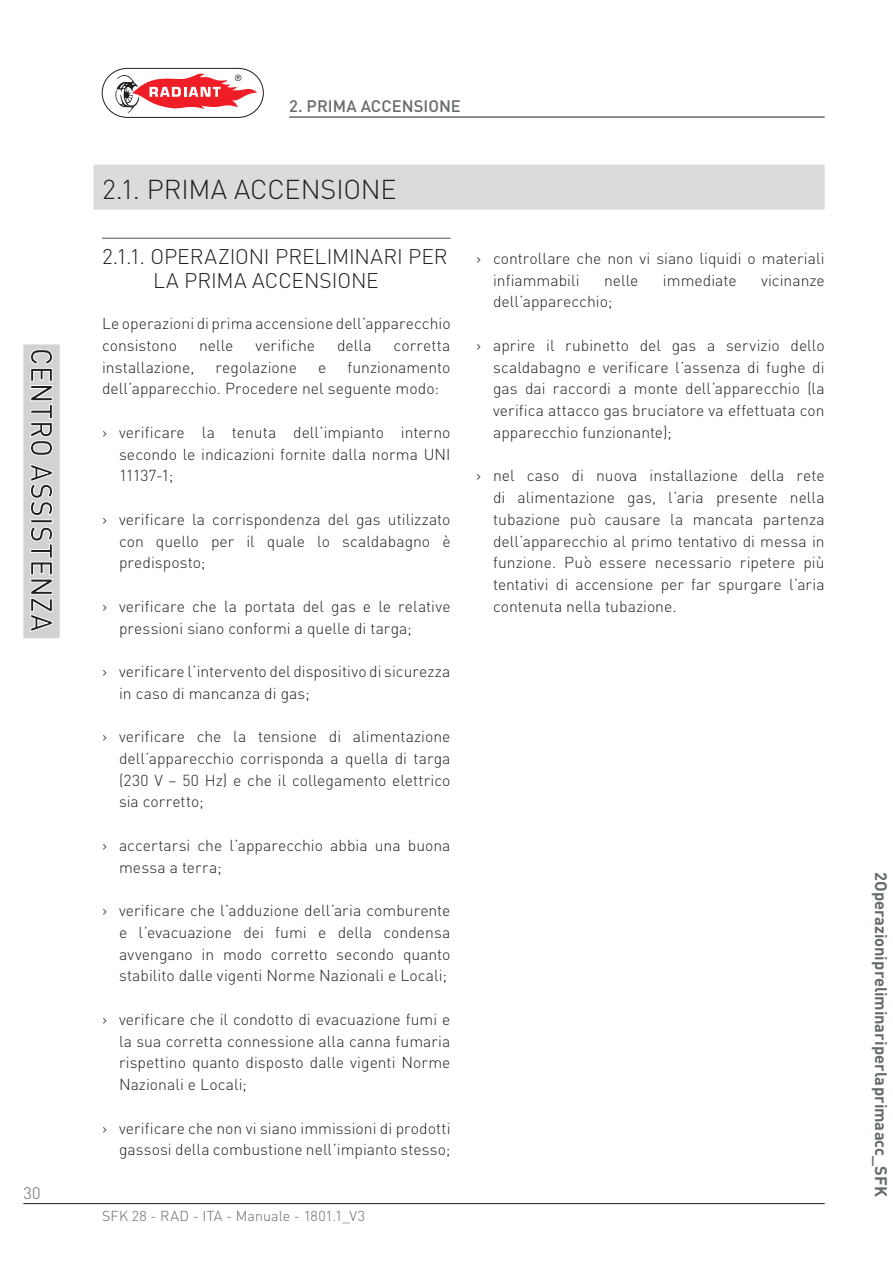
<style>
.page{position:relative;width:893px;height:1263px;background:#fff}
.page>*{position:absolute;margin:0;border:0;box-sizing:border-box;transform-origin:0 0}
.t1{font:300 27px "DIN";color:#231f20}
.t2{font:300 21px/24px "DIN";color:#231f20}
.t3{font:700 16.5px "DIN";letter-spacing:-.01em;color:#656a6a}
.t4{font:500 16.5px "DIN";color:#656a6a}
.t5{font:300 16.5px "DIN";color:#656a6a}
.t6{font:300 15.75px/21.8px "DIN";color:#231f20;text-align:justify}
.t7{font:300 14.25px "DIN";letter-spacing:.01em;color:#656a6a}
</style>
<div class="page">
<hr style="left:23px;top:1203px;width:802px;height:1px;background:#231f20">
<hr style="left:289px;top:117px;width:536px;height:1px;background:#231f20">
<svg style="left:102px;top:68px;width:162px;height:50px"></svg>
<div style="left:24px;top:345px;width:35px;height:292px;background:#d1d2d2"></div>
<div style="left:23px;top:345px;width:37px;height:293px;border:2px solid #d1d2d2"></div>
<svg style="left:30px;top:349px;width:23px;height:283px"></svg>
<div style="left:94px;top:165px;width:731px;height:45px;background:#dbdcda"></div>
<hr style="left:102px;top:238px;width:349px;height:1px;background:#4f5253">
<p class="t5" style="left:23px;top:1187px;width:19px">30</p>
<p class="t4" style="left:289px;top:100px;width:173px">2. PRIMA ACCENSIONE</p>
<h1 class="t1" style="left:102px;top:179px;width:296px">2.1. PRIMA ACCENSIONE</h1>
<h2 class="t2" style="left:153px;top:247px;width:296px;text-indent:-51px">2.1.1. OPERAZIONI PRELIMINARI PER<br>LA PRIMA ACCENSIONE</h2>
<p class="t6" style="left:102px;top:314px;width:350px">Le operazioni di prima accensione dell’apparecchio consistono</p>
<p class="t6" style="left:199px;top:336px;width:36px">nelle</p>
<p class="t6" style="left:255px;top:336px;width:61px">verifiche</p>
<p class="t6" style="left:337px;top:336px;width:36px">della</p>
<p class="t6" style="left:394px;top:336px;width:58px">corretta</p>
<p class="t6" style="left:102px;top:358px;width:350px;text-indent:245px">funzionamento dell’apparecchio. Procedere nel seguente modo:</p>
<p class="t6" style="left:119px;top:423px;width:333px;text-indent:-17px">› verificare la tenuta dell’impianto interno secondo le indicazioni fornite dalla norma UNI 11137-1;</p>
<p class="t6" style="left:119px;top:510px;width:333px;text-indent:-17px">› verificare la corrispondenza del gas utilizzato con quello per il quale lo scaldabagno è predisposto;</p>
<p class="t6" style="left:119px;top:597px;width:333px;text-indent:-17px">› verificare che la portata del gas e le relative pressioni siano conformi a quelle di targa;</p>
<p class="t6" style="left:119px;top:662px;width:333px;text-indent:-17px">› verificare l’intervento del dispositivo di sicurezza in caso di mancanza di gas;</p>
<p class="t6" style="left:119px;top:728px;width:333px;text-indent:-17px">› verificare che la tensione di alimentazione dell’apparecchio corrisponda a quella di targa (230 V – 50 Hz) e che il collegamento elettrico sia corretto;</p>
<p class="t6" style="left:119px;top:836px;width:333px;text-indent:-17px">› accertarsi che l’apparecchio abbia una buona messa a terra;</p>
<p class="t6" style="left:119px;top:901px;width:333px;text-indent:-17px">› verificare che l’adduzione dell’aria comburente e l’evacuazione dei fumi e della condensa avvengano in modo corretto secondo quanto stabilito dalle vigenti Norme Nazionali e Locali;</p>
<p class="t6" style="left:119px;top:1010px;width:333px;text-indent:-17px">› verificare che il condotto di evacuazione fumi e la sua corretta connessione alla canna fumaria rispettino quanto disposto dalle vigenti Norme Nazionali e Locali;</p>
<p class="t6" style="left:102px;top:1119px;width:350px;text-align:right">› verificare che non vi siano immissioni di prodotti gassosi della combustione nell’impianto stesso;</p>
<p class="t6" style="left:102px;top:358px;width:94px">installazione,</p>
<p class="t6" style="left:216px;top:358px;width:83px">regolazione</p>
<p class="t6" style="left:318px;top:358px;width:10px">e</p>
<p class="t7" style="left:102px;top:1210px;width:265px">SFK 28 - RAD - ITA - Manuale - 1801.1_V3</p>
<p class="t6" style="left:493px;top:249px;width:333px;text-indent:-17px">› controllare che non vi siano liquidi o materiali infiammabili</p>
<p class="t6" style="left:604px;top:271px;width:36px">nelle</p>
<p class="t6" style="left:663px;top:271px;width:75px">immediate</p>
<p class="t6" style="left:761px;top:271px;width:65px">vicinanze</p>
<p class="t6" style="left:493px;top:293px;width:121px">dell’apparecchio;</p>
<p class="t6" style="left:493px;top:336px;width:333px;text-indent:-17px">› aprire il rubinetto del gas a servizio dello scaldabagno e verificare l’assenza di fughe di gas dai raccordi a monte dell’apparecchio (la verifica attacco gas bruciatore va effettuata con apparecchio funzionante);</p>
<p class="t6" style="left:493px;top:467px;width:333px;text-indent:-17px">› nel caso di nuova installazione della rete di alimentazione gas, l’aria presente nella tubazione può causare la mancata partenza dell’apparecchio al primo tentativo di messa in funzione. Può essere necessario ripetere più tentativi di accensione per far spurgare l’aria contenuta nella tubazione.</p>
<p class="t3" style="left:887px;top:872px;width:327px;rotate:90deg">2 Operazioni preliminari per la prima acc_SFK</p>
</div>
